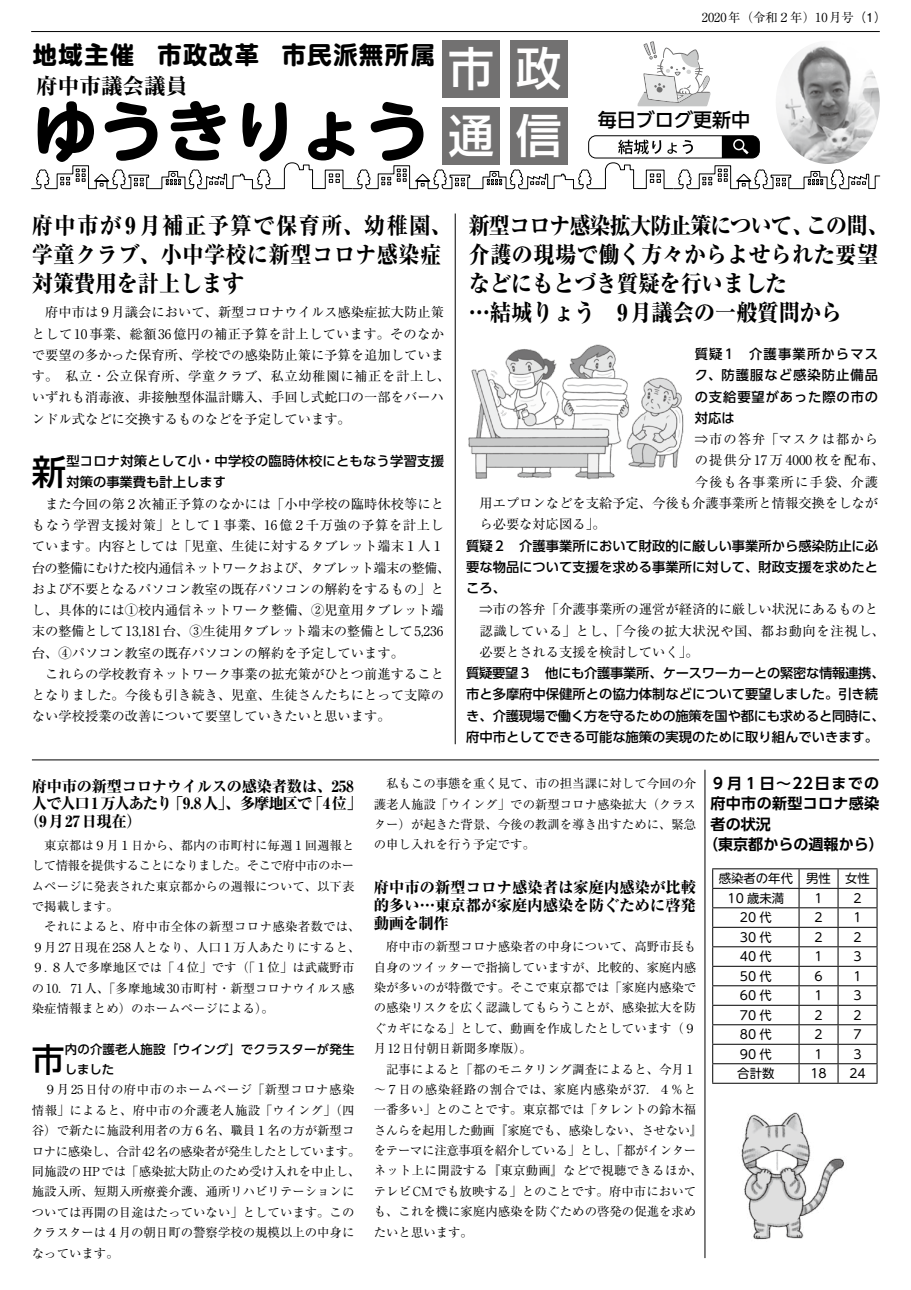
<style>
.page{position:relative;width:911px;height:1290px;background:#fff}
.page>*{position:absolute;margin:0;border:0;box-sizing:border-box;transform-origin:0 0}
.t1{font:700 66.5px "UD Shin M Go Pro";color:#000}
.t2{font:500 45.88px/66.8px "Shin Go Pro";color:#fff}
.t3{font:500 34.5px "UD Shin Go Pro";color:#000}
.t4{font:500 32.75px "UD Shin Go Pro";color:#000}
.t5{font:700 24.12px "UD Shin M Go Pro";letter-spacing:.065em;color:#000}
.t6{font:800 23px/29.2px "Ryumin Pro";color:#000;scale:.92 1}
.t7{font:800 23px/29.2px "Ryumin Pro";letter-spacing:.02em;color:#000;scale:.92 1}
.t8{font:800 21.62px "Ryumin Pro";color:#000}
.t9{font:500 19.12px "UD Shin Go Pro";color:#000}
.t10{font:800 15.5px/17.8px "Ryumin Pro";letter-spacing:.005em;color:#000;text-align:justify}
.t11{font:800 15.5px "Ryumin Pro";letter-spacing:-.075em;color:#000}
.t12{font:800 15.5px "Ryumin Pro";letter-spacing:-.02em;color:#000}
.t13{font:800 15.5px "Ryumin Pro";letter-spacing:.035em;color:#000}
.t14{font:700 15px "UD Shin Go Pro De";letter-spacing:.02em;color:#000}
.t15{font:700 15px "UD Shin Go Pro De";color:#000}
.t16{font:700 15px "UD Shin Go Pro De";letter-spacing:.085em;color:#000}
.t17{font:13.25px/21.2px "Ryumin Pro";color:#000}
.t18{font:500 13.25px/21.2px "UD Shin Go Pro";color:#000}
.t19{font:13.25px "Ryumin Pro";letter-spacing:.08em;color:#000}
.t20{font:13.25px "Ryumin Pro";letter-spacing:.09em;color:#000}
.t21{font:12.38px/20.4px "Ryumin Pro";color:#000}
.t22{font:12.38px/19.5px "UD Shin M Go Pro";color:#000}
.t23{font:500 12.38px/20.4px "UD Shin Go Pro";letter-spacing:.02em;color:#000}
.s1{font-family:"Gothic BBB Pro";font-weight:500}
</style>
<div class="page">
<hr style="left:455px;top:213px;width:1px;height:531px;background:#000">
<hr style="left:32px;top:760px;width:847px;height:1px;background:#000">
<hr style="left:31px;top:31px;width:848px;height:1px;background:#000">
<div style="left:442px;top:40px;width:57px;height:58px;background:#727171"></div>
<div style="left:442px;top:107px;width:57px;height:57px;background:#727171"></div>
<div style="left:510px;top:40px;width:57px;height:58px;background:#727171"></div>
<div style="left:510px;top:107px;width:57px;height:57px;background:#727171"></div>
<img style="left:776px;top:45px;width:103px;height:91px">
<div style="left:588px;top:135px;width:171px;height:23px;border:1px solid #000;border-radius:7px"></div>
<svg style="left:31px;top:136px;width:849px;height:54px"></svg>
<svg style="left:637px;top:41px;width:73px;height:65px"></svg>
<hr style="left:712px;top:868px;width:87px;height:1px;background:#000">
<hr style="left:799px;top:868px;width:39px;height:1px;background:#000">
<hr style="left:838px;top:868px;width:39px;height:1px;background:#000">
<hr style="left:712px;top:888px;width:87px;height:1px;background:#000">
<hr style="left:799px;top:888px;width:39px;height:1px;background:#000">
<hr style="left:838px;top:888px;width:39px;height:1px;background:#000">
<hr style="left:712px;top:907px;width:87px;height:1px;background:#000">
<hr style="left:799px;top:907px;width:39px;height:1px;background:#000">
<hr style="left:838px;top:907px;width:39px;height:1px;background:#000">
<hr style="left:712px;top:927px;width:87px;height:1px;background:#000">
<hr style="left:799px;top:927px;width:39px;height:1px;background:#000">
<hr style="left:838px;top:927px;width:39px;height:1px;background:#000">
<hr style="left:712px;top:946px;width:87px;height:1px;background:#000">
<hr style="left:799px;top:946px;width:39px;height:1px;background:#000">
<hr style="left:838px;top:946px;width:39px;height:1px;background:#000">
<hr style="left:712px;top:966px;width:87px;height:1px;background:#000">
<hr style="left:799px;top:966px;width:39px;height:1px;background:#000">
<hr style="left:838px;top:966px;width:39px;height:1px;background:#000">
<hr style="left:712px;top:985px;width:87px;height:1px;background:#000">
<hr style="left:799px;top:985px;width:39px;height:1px;background:#000">
<hr style="left:838px;top:985px;width:39px;height:1px;background:#000">
<hr style="left:712px;top:1005px;width:87px;height:1px;background:#000">
<hr style="left:799px;top:1005px;width:39px;height:1px;background:#000">
<hr style="left:838px;top:1005px;width:39px;height:1px;background:#000">
<hr style="left:712px;top:1024px;width:87px;height:1px;background:#000">
<hr style="left:799px;top:1024px;width:39px;height:1px;background:#000">
<hr style="left:838px;top:1024px;width:39px;height:1px;background:#000">
<hr style="left:712px;top:1044px;width:87px;height:1px;background:#000">
<hr style="left:799px;top:1044px;width:39px;height:1px;background:#000">
<hr style="left:838px;top:1044px;width:39px;height:1px;background:#000">
<hr style="left:712px;top:1063px;width:87px;height:1px;background:#000">
<svg style="left:712px;top:869px;width:1px;height:214px"></svg>
<hr style="left:799px;top:1063px;width:39px;height:1px;background:#000">
<svg style="left:798px;top:869px;width:1px;height:214px"></svg>
<hr style="left:838px;top:1063px;width:39px;height:1px;background:#000">
<svg style="left:837px;top:869px;width:1px;height:214px"></svg>
<svg style="left:876px;top:869px;width:1px;height:214px"></svg>
<hr style="left:712px;top:1083px;width:87px;height:1px;background:#000">
<hr style="left:799px;top:1083px;width:39px;height:1px;background:#000">
<hr style="left:838px;top:1083px;width:39px;height:1px;background:#000">
<hr style="left:704px;top:770px;width:1px;height:488px;background:#000">
<img style="left:741px;top:1112px;width:103px;height:128px">
<img style="left:468px;top:344px;width:216px;height:136px">
<h3 class="t5" style="left:33px;top:35px;width:403px">地域主催 市政改革 市民派無所属</h3>
<h3 class="t8" style="left:36px;top:68px;width:153px">府中市議会議員</h3>
<h1 class="t1" style="left:32px;top:77px;width:400px">ゆうきりょう</h1>
<h2 class="t2" style="left:448px;top:30px;width:47px">市通</h2>
<h2 class="t2" style="left:516px;top:30px;width:47px">政信</h2>
<p class="t21" style="left:702px;top:7px;width:186px">2020年（令和２年）10月号<span class="s1">（1）</span></p>
<h3 class="t9" style="left:597px;top:105px;width:154px">毎日ブログ更新中</h3>
<h3 class="t7" style="left:32px;top:209px;width:458px">府中市が9月補正予算で保育所、幼稚園、学童クラブ、小中学校に新型コロナ感染症対策費用を計上します</h3>
<h3 class="t6" style="left:469px;top:209px;width:458px">新型コロナ感染拡大防止策について、この間、介護の現場で働く方々からよせられた要望などにもとづき質疑を行いました<br>…結城りょう　9月議会の一般質問から</h3>
<p class="t17" style="left:32px;top:301px;width:420px">　府中市は９月議会において、新型コロナウイルス感染症拡大防止策として 10事業、総額 36億円の補正予算を計上しています。そのなかで要望の多かった保育所、学校での感染防止策に予算を追加しています。 私立・公立保育所、学童クラブ、私立幼稚園に補正を計上し、いずれも消毒液、非接触型体温計購入、手回し式蛇口の一部をバーハンドル式などに交換するものなどを予定しています。</p>
<h3 class="t3" style="left:32px;top:444px;width:36px">新</h3>
<p class="t18" style="left:66px;top:450px;width:379px">型コロナ対策として小・中学校の臨時休校にともなう学習支援対策の事業費も計上します</p>
<p class="t17" style="left:32px;top:492px;width:420px">　また今回の第２次補正予算のなかには「小中学校の臨時休校等にともなう学習支援対策」として１事業、16億２千万強の予算を計上しています。内容としては「児童、生徒に対するタブレット端末１人１台の整備にむけた校内通信ネットワークおよび、タブレット端末の整備、および不要となるパソコン教室の既存パソコンの解約をするもの」とし、具体的には①校内通信ネットワーク整備、②児童用タブレット端末の整備として 13,181台、③生徒用タブレット端末の整備として 5,236台、④パソコン教室の既存パソコンの解約を予定しています。<br>　これらの学校教育ネットワーク事業の拡充策がひとつ前進することとなりました。今後も引き続き、児童、生徒さんたちにとって支障のない学校授業の改善について要望していきたいと思います。</p>
<p class="t18" style="left:695px;top:343px;width:185px;text-align:justify">質疑１　介護事業所からマスク、防護服など感染防止備品の支給要望があった際の市の対応は</p>
<p class="t19" style="left:695px;top:429px;width:185px">⇒市の答弁「マスクは都から</p>
<p class="t20" style="left:695px;top:450px;width:191px">の提供分17万4000枚を配布、</p>
<p class="t19" style="left:695px;top:471px;width:185px">今後も各事業所に手袋、介護</p>
<p class="t17" style="left:479px;top:491px;width:400px">用エプロンなどを支給予定、今後も介護事業所と情報交換をしなが</p>
<p class="t17" style="left:479px;top:513px;width:128px">ら必要な対応図る」。</p>
<p class="t18" style="left:466px;top:534px;width:413px;text-align:justify">質疑２　介護事業所において財政的に厳しい事業所から感染防止に必要な物品について支援を求める事業所に対して、財政支援を求めたところ、</p>
<p class="t17" style="left:479px;top:598px;width:407px">⇒市の答弁「介護事業所の運営が経済的に厳しい状況にあるものと認識している」とし、「今後の拡大状況や国、都お動向を注視し、必要とされる支援を検討していく」。</p>
<p class="t18" style="left:466px;top:662px;width:420px">質疑要望３　他にも介護事業所、ケースワーカーとの緊密な情報連携、市と多摩府中保健所との協力体制などについて要望しました。引き続き、介護現場で働く方を守るための施策を国や都にも求めると同時に、府中市としてできる可能な施策の実現のために取り組んでいきます。</p>
<p class="t12" style="left:32px;top:774px;width:323px">府中市の新型コロナウイルスの感染者数は、258</p>
<p class="t11" style="left:32px;top:791px;width:332px">人で人口 1 万人あたり「9.8 人」、多摩地区で「4 位」</p>
<p class="t13" style="left:24px;top:809px;width:119px">（9月27日現在）</p>
<p class="t21" style="left:32px;top:834px;width:330px">　東京都は９月１日から、都内の市町村に毎週１回週報として情報を提供することになりました。そこで府中市のホームページに発表された東京都からの週報について、以下表で掲載します。<br>　それによると、府中市全体の新型コロナ感染者数では、<br>９月 27日現在 258人となり、人口１万人あたりにすると、<br>９．８人で多摩地区では「４位」です（「１位」は武蔵野市の 10．71人、「多摩地域 30市町村・新型コロナウイルス感染症情報まとめ）のホームページによる）。</p>
<h3 class="t4" style="left:32px;top:1032px;width:34px">市</h3>
<p class="t23" style="left:65px;top:1038px;width:291px">内の介護老人施設「ウイング」でクラスターが発生しました</p>
<p class="t21" style="left:32px;top:1079px;width:330px">　９月 25日付の府中市のホームページ「新型コロナ感染情報」によると、府中市の介護老人施設「ウイング」（四谷）で新たに施設利用者の方６名、職員１名の方が新型コロナに感染し、合計 42 名の感染者が発生したとしています。同施設のHPでは「感染拡大防止のため受け入れを中止し、施設入所、短期入所療養介護、通所リハビリテーションについては再開の目途はたっていない」としています。このクラスターは４月の朝日町の警察学校の規模以上の中身になっています。</p>
<p class="t21" style="left:374px;top:772px;width:324px;text-align:justify">　私もこの事態を重く見て、市の担当課に対して今回の介護老人施設「ウイング」での新型コロナ感染拡大（クラスター）が起きた背景、今後の教訓を導き出すために、緊急の申し入れを行う予定です。</p>
<p class="t10" style="left:374px;top:877px;width:324px">府中市の新型コロナ感染者は家庭内感染が比較的多い…東京都が家庭内感染を防ぐために啓発動画を制作</p>
<p class="t21" style="left:374px;top:935px;width:330px">　府中市の新型コロナ感染者の中身について、高野市長も自身のツイッターで指摘していますが、比較的、家庭内感染が多いのが特徴です。そこで東京都では「家庭内感染での感染リスクを広く認識してもらうことが、感染拡大を防ぐカギになる」として、動画を作成したとしています（９月 12日付朝日新聞多摩版）。<br>　記事によると「都のモニタリング調査によると、今月１〜７日の感染経路の割合では、家庭内感染が 37．４％と一番多い」とのことです。東京都では「タレントの鈴木福さんらを起用した動画『家庭でも、感染しない、させない』をテーマに注意事項を紹介している」とし、「都がインターネット上に開設する『東京動画』などで視聴できるほか、テレビCMでも放映する」とのことです。府中市においても、これを機に家庭内感染を防ぐための啓発の促進を求めたいと思います。</p>
<p class="t16" style="left:710px;top:771px;width:170px">９月１日～22日までの</p>
<p class="t14" style="left:710px;top:791px;width:170px">府中市の新型コロナ感染</p>
<p class="t14" style="left:710px;top:812px;width:62px">者の状況</p>
<p class="t15" style="left:703px;top:832px;width:182px">（東京都からの週報から）</p>
<p class="t22" style="left:727px;top:868px;width:144px;text-indent:-9px">感染者の年代 男性 女性<br>10 歳未満</p>
<p class="t22" style="left:814px;top:888px;width:10px">1</p>
<p class="t22" style="left:853px;top:888px;width:10px">2</p>
<p class="t22" style="left:740px;top:907px;width:33px">20 代</p>
<p class="t22" style="left:814px;top:907px;width:10px">2</p>
<p class="t22" style="left:853px;top:907px;width:10px">1</p>
<p class="t22" style="left:740px;top:927px;width:33px">30 代</p>
<p class="t22" style="left:814px;top:927px;width:10px">2</p>
<p class="t22" style="left:853px;top:927px;width:10px">2</p>
<p class="t22" style="left:740px;top:946px;width:33px">40 代</p>
<p class="t22" style="left:814px;top:946px;width:10px">1</p>
<p class="t22" style="left:853px;top:946px;width:10px">3</p>
<p class="t22" style="left:740px;top:965px;width:33px">50 代</p>
<p class="t22" style="left:814px;top:965px;width:10px">6</p>
<p class="t22" style="left:853px;top:965px;width:10px">1</p>
<p class="t22" style="left:740px;top:985px;width:33px">60 代</p>
<p class="t22" style="left:814px;top:985px;width:10px">1</p>
<p class="t22" style="left:853px;top:985px;width:10px">3</p>
<p class="t22" style="left:740px;top:1004px;width:33px">70 代</p>
<p class="t22" style="left:814px;top:1004px;width:10px">2</p>
<p class="t22" style="left:853px;top:1004px;width:10px">2</p>
<p class="t22" style="left:740px;top:1024px;width:33px">80 代</p>
<p class="t22" style="left:814px;top:1024px;width:10px">2</p>
<p class="t22" style="left:853px;top:1024px;width:10px">7</p>
<p class="t22" style="left:740px;top:1043px;width:33px">90 代</p>
<p class="t22" style="left:814px;top:1043px;width:10px">1</p>
<p class="t22" style="left:853px;top:1043px;width:10px">3</p>
<p class="t22" style="left:737px;top:1063px;width:39px">合計数</p>
<p class="t22" style="left:810px;top:1063px;width:18px">18</p>
<p class="t22" style="left:849px;top:1063px;width:18px">24</p>
</div>
